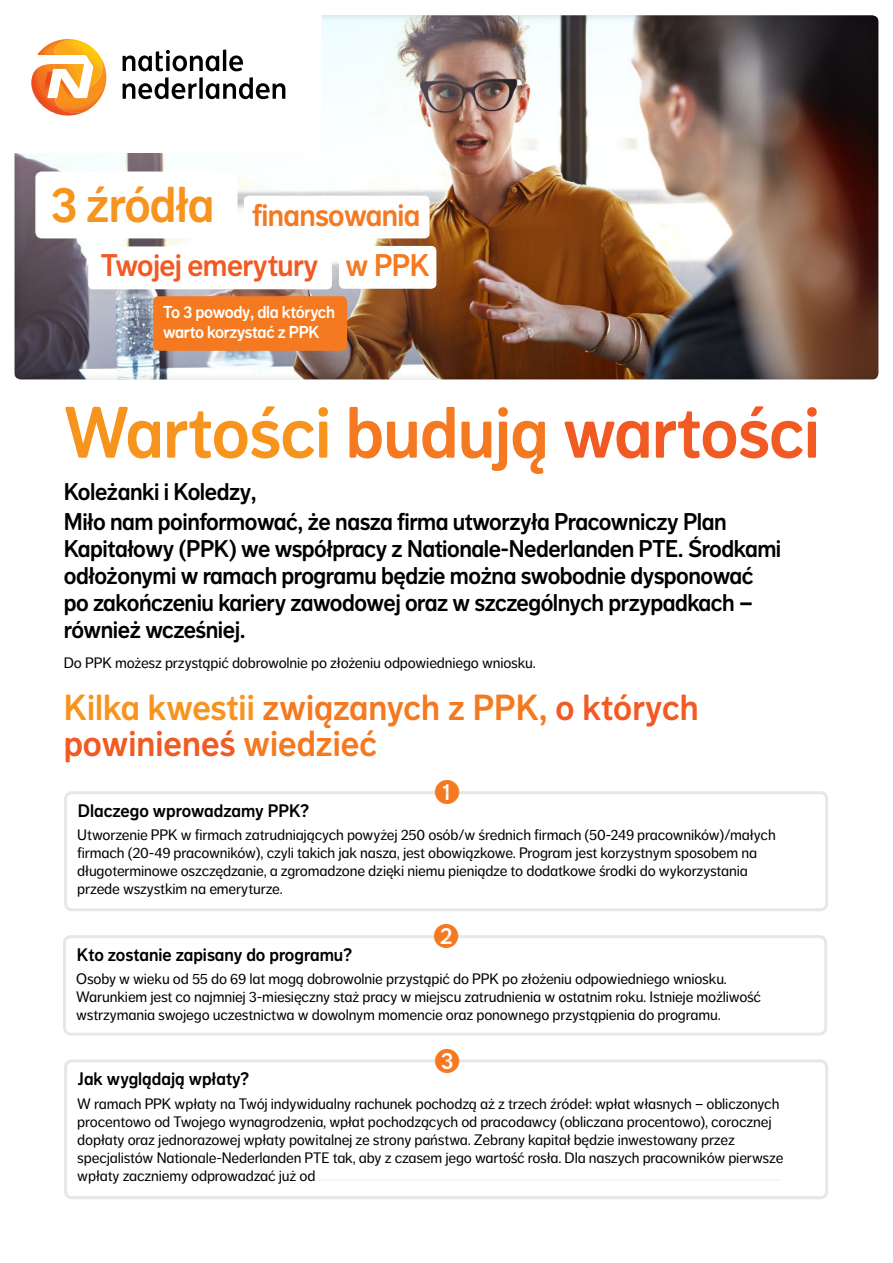
<style>
.page{position:relative;width:893px;height:1263px;background:#fff}
.page>*{position:absolute;margin:0;border:0;box-sizing:border-box;transform-origin:0 0}
.t1{font:72px "NN Dagny Display";letter-spacing:-.01em;color:#f7941e}
.t2{font:36px/36px "NN Dagny Display";color:#f47920}
.t3{font:31.05px "NN Dagny Display";letter-spacing:-.02em;color:#f47920}
.t4{font:31.05px "NN Dagny Display";letter-spacing:-.02em;color:#f15a22}
.t5{font:25.5px "NN Picto Diap";color:#f47920}
.t6{font:24px/27px "NN Dagny Display";letter-spacing:-.02em;color:#000}
.t7{font:18px "NN Dagny Display";color:#000}
.t8{font:17.1px/20.5px "NN Dagny Display";letter-spacing:-.02em;color:#fff}
.t9{font:15px/18px "NN Dagny Text";letter-spacing:-.01em;color:#000}
.s1{font-size:49.95px;color:#f7941e}
.s2{color:#f47920}
.s3{color:#f15a22}
.s4{color:#f7941e}
</style>
<div class="page">
<div style="left:1px;top:13px;width:890px;height:376px;background:#000;opacity:.17"></div>
<div style="left:88px;top:246px;width:244px;height:43px;background:#fff;border-radius:5px"></div>
<div style="left:35px;top:171px;width:202px;height:67px;background:#fff;border-radius:7px"></div>
<div style="left:244px;top:196px;width:186px;height:42px;background:#fff;border-radius:5px"></div>
<div style="left:153px;top:296px;width:194px;height:55px;background:#f47920;border-radius:5px"></div>
<div style="left:64px;top:791px;width:764px;height:120px;border:3px solid #e7e7e7;border-radius:6px"></div>
<div style="left:63px;top:935px;width:764px;height:100px;border:3px solid #e7e7e7;border-radius:6px"></div>
<div style="left:64px;top:1059px;width:764px;height:140px;border:3px solid #e7e7e7;border-radius:6px"></div>
<div style="left:339px;top:246px;width:97px;height:43px;background:#fff;border-radius:5px"></div>
<div style="left:0;top:1px;width:321px;height:153px;background:#fff"></div>
<svg style="left:31px;top:39px;width:75px;height:77px"></svg>
<hr style="left:223px;top:50px;width:3px;height:21px;background:#000">
<svg style="left:123px;top:50px;width:96px;height:21px"></svg>
<svg style="left:229px;top:55px;width:14px;height:16px"></svg>
<svg style="left:199px;top:77px;width:4px;height:22px"></svg>
<svg style="left:206px;top:77px;width:79px;height:22px"></svg>
<svg style="left:123px;top:77px;width:74px;height:22px"></svg>
<h3 class="t3" style="left:51px;top:197px;width:371px"><span class="s1">3 źródła</span> finansowania</h3>
<h3 class="t4" style="left:101px;top:247px;width:219px">Twojej emerytury</h3>
<p class="t8" style="left:163px;top:302px;width:173px">To 3 powody, dla których warto korzystać z PPK</p>
<h3 class="t3" style="left:346px;top:247px;width:86px">w PPK</h3>
<h1 class="t1" style="left:64px;top:390px;width:757px">Wartości <span class="s2">budują</span> <span class="s3">wartości</span></h1>
<h3 class="t6" style="left:64px;top:476px;width:664px;line-height:30px">Koleżanki i Koledzy,<br>Miło nam poinformować, że nasza firma utworzyła Pracowniczy Plan</h3>
<h3 class="t6" style="left:64px;top:535px;width:719px">Kapitałowy (PPK) we współpracy z Nationale-Nederlanden PTE. Środkami odłożonymi w ramach programu będzie można swobodnie dysponować po zakończeniu kariery zawodowej oraz w szczególnych przypadkach – również wcześniej.</h3>
<p class="t9" style="left:64px;top:654px;width:474px">Do PPK możesz przystąpić dobrowolnie po złożeniu odpowiedniego wniosku.</p>
<h2 class="t2" style="left:64px;top:689px;width:636px"><span class="s4">Kilka kwestii</span> związanych z PPK, <span class="s3">o których powinieneś</span> wiedzieć</h2>
<p class="t7" style="left:78px;top:800px;width:233px">Dlaczego wprowadzamy PPK?</p>
<h3 class="t5" style="left:435px;top:780px;width:38px">1</h3>
<p class="t9" style="left:77px;top:826px;width:700px">Utworzenie PPK w firmach zatrudniających powyżej 250 osób/w średnich firmach (50-249 pracowników)/małych firmach (20-49 pracowników), czyli takich jak nasza, jest obowiązkowe. Program jest korzystnym sposobem na długoterminowe oszczędzanie, a zgromadzone dzięki niemu pieniądze to dodatkowe środki do wykorzystania przede wszystkim na emeryturze.</p>
<p class="t7" style="left:77px;top:944px;width:277px">Kto zostanie zapisany do programu?</p>
<h3 class="t5" style="left:434px;top:924px;width:38px">2</h3>
<p class="t9" style="left:76px;top:970px;width:686px">Osoby w wieku od 55 do 69 lat mogą dobrowolnie przystąpić do PPK po złożeniu odpowiedniego wniosku.<br>Warunkiem jest co najmniej 3-miesięczny staż pracy w miejscu zatrudnienia w ostatnim roku. Istnieje możliwość wstrzymania swojego uczestnictwa w dowolnym momencie oraz ponownego przystąpienia do programu.</p>
<h3 class="t5" style="left:435px;top:1048px;width:38px">3</h3>
<p class="t7" style="left:78px;top:1068px;width:173px">Jak wyglądają wpłaty?</p>
<p class="t9" style="left:77px;top:1095px;width:708px">W ramach PPK wpłaty na Twój indywidualny rachunek pochodzą aż z trzech źródeł: wpłat własnych – obliczonych procentowo od Twojego wynagrodzenia, wpłat pochodzących od pracodawcy (obliczana procentowo), corocznej dopłaty oraz jednorazowej wpłaty powitalnej ze strony państwa. Zebrany kapitał będzie inwestowany przez specjalistów Nationale-Nederlanden PTE tak, aby z czasem jego wartość rosła. Dla naszych pracowników pierwsze</p>
</div>
